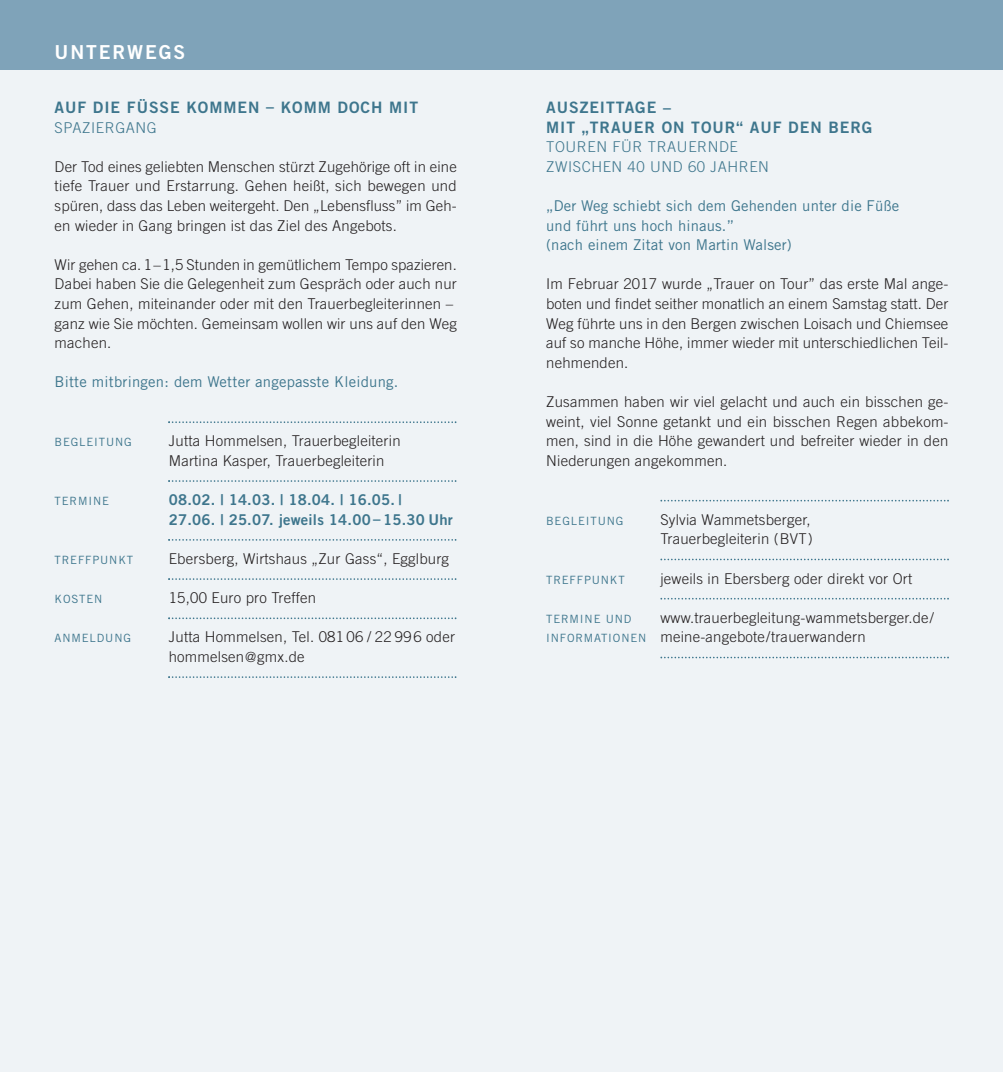
<style>
.page{position:relative;width:1003px;height:1072px;background:#fff}
.page>*{position:absolute;margin:0;border:0;box-sizing:border-box;transform-origin:0 0}
.t1{font:19.25px "Trade Gothic Bold Two";letter-spacing:.1em;color:#fff}
.t2{font:15.75px/19.6px "Trade Gothic Bold Two";letter-spacing:.06em;color:#3e768d}
.t3{font:300 14.88px/19.6px "Trade Gothic";letter-spacing:.015em;color:#231f20}
.t4{font:14.88px/19.6px "Trade Gothic";letter-spacing:.01em;color:#3e768d}
.t5{font:14.88px/19.6px "Trade Gothic Bold Two";letter-spacing:.015em;color:#3e768d}
.t6{font:300 14.88px/19.6px "Trade Gothic";letter-spacing:.04em;color:#3e768d}
.t7{font:11.38px "Trade Gothic";letter-spacing:.075em;color:#3e768d}
.s1{font-size:14px}
.s2{font-weight:400;font-size:11.38px;color:#3e768d}
</style>
<div class="page">
<div style="left:0;top:64px;width:501px;height:1007px;background:#eff3f6"></div>
<div style="left:0;top:0;width:501px;height:69px;background:#7fa3b9"></div>
<div style="left:501px;top:64px;width:501px;height:1007px;background:#eff3f6"></div>
<div style="left:501px;top:0;width:501px;height:69px;background:#7fa3b9"></div>
<svg style="left:168px;top:421px;width:288px;height:2px"></svg>
<svg style="left:168px;top:480px;width:288px;height:2px"></svg>
<svg style="left:168px;top:539px;width:288px;height:2px"></svg>
<svg style="left:168px;top:578px;width:288px;height:2px"></svg>
<svg style="left:168px;top:617px;width:288px;height:2px"></svg>
<svg style="left:168px;top:676px;width:288px;height:2px"></svg>
<svg style="left:660px;top:656px;width:288px;height:2px"></svg>
<svg style="left:660px;top:598px;width:288px;height:1px"></svg>
<svg style="left:660px;top:500px;width:288px;height:1px"></svg>
<svg style="left:660px;top:558px;width:288px;height:2px"></svg>
<p class="t1" style="left:55px;top:45px;width:132px">UNTERWEGS</p>
<p class="t2" style="left:55px;top:99px;width:365px">AUF DIE FÜSSE KOMMEN – KOMM DOCH MIT</p>
<p class="t6" style="left:55px;top:119px;width:104px">SPAZIERGANG</p>
<p class="t3" style="left:55px;top:158px;width:403px;text-align:justify">Der Tod eines geliebten Menschen stürzt Zugehörige oft in eine tiefe Trauer und Erstarrung. Gehen heißt, sich bewegen und spüren, dass das Leben weitergeht. Den „Lebensfluss” im Geh&shy;en wieder in Gang bringen ist das Ziel des Angebots.</p>
<p class="t3" style="left:55px;top:256px;width:403px">Wir gehen ca. 1–1,5 Stunden in gemütlichem Tempo spazieren.<br>Dabei haben Sie die Gelegenheit zum Gespräch oder auch nur zum Gehen, miteinander oder mit den Trauerbegleiterinnen – ganz wie Sie möchten. Gemeinsam wollen wir uns auf den Weg machen.</p>
<p class="t4" style="left:55px;top:374px;width:345px">Bitte mitbringen: dem Wetter angepasste Kleidung.</p>
<p class="t7" style="left:55px;top:438px;width:79px">BEGLEITUNG</p>
<p class="t3" style="left:169px;top:432px;width:233px">Jutta Hommelsen, Trauerbegleiterin<br>Martina Kasper, Trauerbegleiterin</p>
<p class="t7" style="left:55px;top:497px;width:56px">TERMINE</p>
<p class="t5" style="left:169px;top:491px;width:285px">08.02. | 14.03. | 18.04. | 16.05. |<br>27.06. | 25.07. jeweils 14.00 – 15.30 Uhr</p>
<p class="t7" style="left:55px;top:555px;width:80px">TREFFPUNKT</p>
<p class="t3" style="left:169px;top:550px;width:281px">Ebersberg, Wirtshaus „Zur Gass“, Egglburg</p>
<p class="t7" style="left:55px;top:595px;width:49px">KOSTEN</p>
<p class="t3" style="left:169px;top:589px;width:149px">15,00 Euro pro Treffen</p>
<p class="t7" style="left:55px;top:634px;width:78px">ANMELDUNG</p>
<p class="t3" style="left:169px;top:628px;width:288px">Jutta Hommelsen, Tel. 081 06 / 22 996 oder hommelsen<span class="s1">@</span>gmx.de</p>
<p class="t2" style="left:546px;top:99px;width:327px">AUSZEITTAGE –<br>MIT „TRAUER ON TOUR“ AUF DEN BERG</p>
<p class="t6" style="left:546px;top:138px;width:224px">TOUREN FÜR TRAUERNDE<br>ZWISCHEN 40 UND 60 JAHREN</p>
<p class="t4" style="left:546px;top:197px;width:354px">„Der Weg schiebt sich dem Gehenden unter die Füße und führt uns hoch hinaus.”<br>(nach einem Zitat von Martin Walser)</p>
<p class="t3" style="left:546px;top:275px;width:404px;text-align:justify">Im Februar 2017 wurde „Trauer on Tour” das erste Mal ange&shy;boten und findet seither monatlich an einem Samstag statt. Der Weg führte uns in den Bergen zwischen Loisach und Chiemsee auf so manche Höhe, immer wieder mit unterschiedlichen Teil&shy;nehmenden.</p>
<p class="t3" style="left:546px;top:393px;width:404px;text-align:justify">Zusammen haben wir viel gelacht und auch ein bisschen ge&shy;weint, viel Sonne getankt und ein bisschen Regen abbekom&shy;men, sind in die Höhe gewandert und befreiter wieder in den Niederungen angekommen.</p>
<p class="t7" style="left:546px;top:516px;width:79px">BEGLEITUNG</p>
<p class="t3" style="left:660px;top:511px;width:154px">Sylvia Wammetsberger,<br>Trauerbegleiterin (BVT)</p>
<p class="t7" style="left:546px;top:575px;width:80px">TREFFPUNKT</p>
<p class="t3" style="left:660px;top:569px;width:253px">jeweils in Ebersberg oder direkt vor Ort</p>
<p class="t7" style="left:546px;top:614px;width:87px">TERMINE UND</p>
<p class="t3" style="left:546px;top:609px;width:389px;text-indent:114px">www.trauerbegleitung-wammetsberger.de/<br><span class="s2">INFORMATIONEN</span> meine-angebote/trauerwandern</p>
</div>
